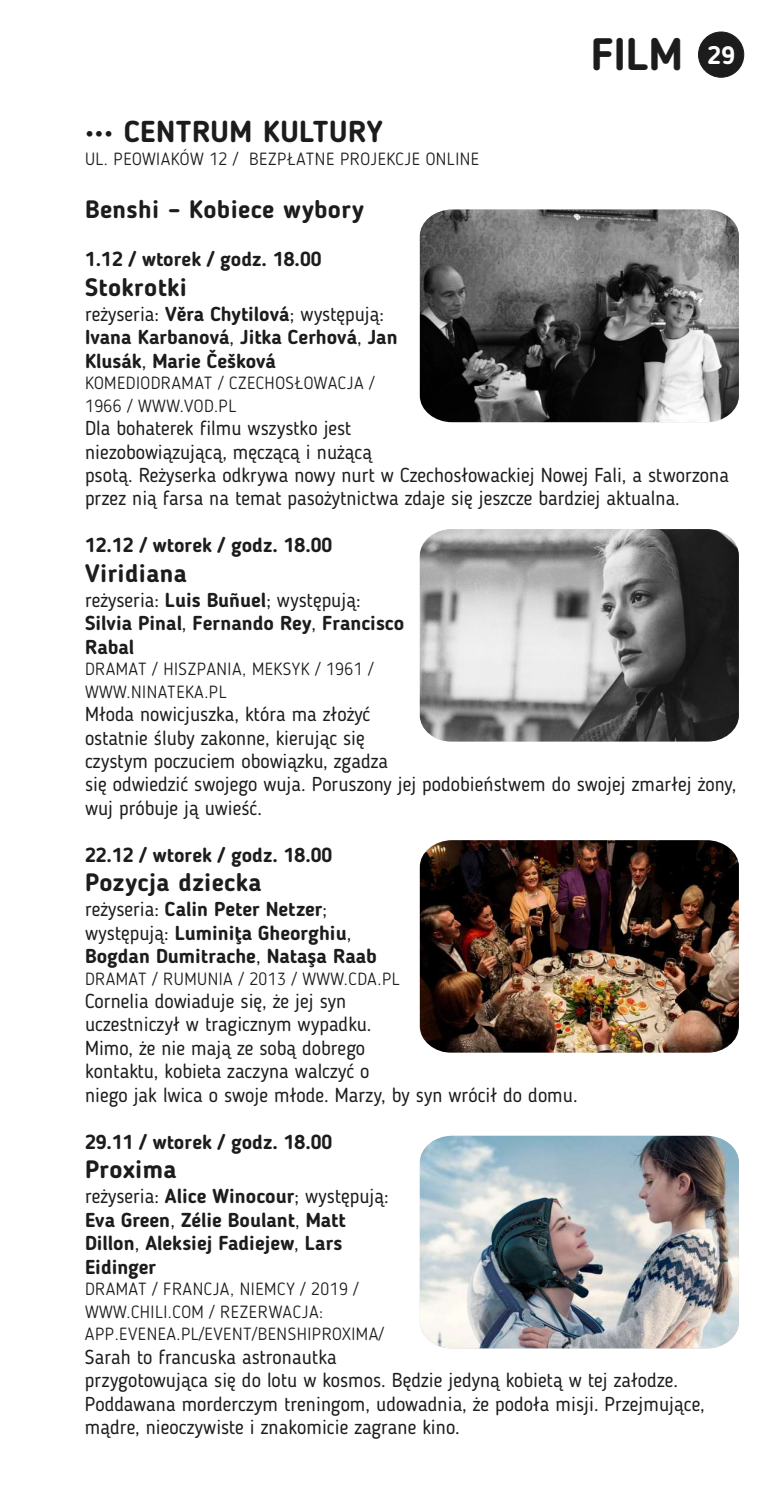
<style>
.page{position:relative;width:780px;height:1489px;background:#fff}
.page>*{position:absolute;margin:0;border:0;box-sizing:border-box;transform-origin:0 0}
.t1{font:700 45px "Blogger Sans";color:#1c1c1c}
.t2{font:700 30px "Blogger Sans";letter-spacing:.015em;color:#1c1c1c}
.t3{font:700 25px "Blogger Sans";letter-spacing:.015em;color:#1c1c1c}
.t4{font:20px/23.5px "Blogger Sans";color:#1c1c1c}
.t5{font:700 20px/23.5px "Blogger Sans";color:#1c1c1c}
.t6{font:300 17.5px/22.5px "Blogger Sans";letter-spacing:.03em;color:#1c1c1c}
.s1{font-weight:400}
</style>
<div class="page">
<div style="left:698px;top:32px;width:46px;height:45px;background:#1c1c1c;border:1px solid #1c1c1c;border-radius:50%"></div>
<img style="left:420px;top:209px;width:318px;height:213px">
<img style="left:420px;top:529px;width:318px;height:212px">
<img style="left:420px;top:840px;width:318px;height:212px">
<img style="left:420px;top:1135px;width:318px;height:213px">
<h1 class="t1" style="left:590px;top:36px;width:146px">FILM <sup>29</sup></h1>
<h2 class="t2" style="left:85px;top:119px;width:299px">••• CENTRUM KULTURY</h2>
<p class="t6" style="left:85px;top:149px;width:395px">UL. PEOWIAKÓW 12 / BEZPŁATNE PROJEKCJE ONLINE</p>
<p class="t3" style="left:85px;top:199px;width:280px">Benshi – Kobiece wybory</p>
<p class="t5" style="left:85px;top:249px;width:238px">1.12 / wtorek / godz. 18.00</p>
<p class="t3" style="left:85px;top:277px;width:103px">Stokrotki</p>
<p class="t5" style="left:85px;top:304px;width:314px"><span class="s1">reżyseria:</span> Věra Chytilová<span class="s1">; występują:<br></span>Ivana Karbanová<span class="s1">,</span> Jitka Cerhová<span class="s1">,</span> Jan<br>Klusák<span class="s1">,</span> Marie Češková</p>
<p class="t6" style="left:85px;top:373px;width:291px">KOMEDIODRAMAT / CZECHOSŁOWACJA /<br>1966 / WWW.VOD.PL</p>
<p class="t4" style="left:85px;top:418px;width:645px">Dla bohaterek filmu wszystko jest<br>niezobowiązującą, męczącą i nużącą<br>psotą. Reżyserka odkrywa nowy nurt w Czechosłowackiej Nowej Fali, a stworzona przez nią farsa na temat pasożytnictwa zdaje się jeszcze bardziej aktualna.</p>
<p class="t5" style="left:85px;top:535px;width:249px">12.12 / wtorek / godz. 18.00</p>
<p class="t3" style="left:85px;top:563px;width:103px">Viridiana</p>
<p class="t5" style="left:85px;top:590px;width:321px"><span class="s1">reżyseria:</span> Luis Buñuel<span class="s1">; występują:<br></span>Silvia Pinal<span class="s1">,</span> Fernando Rey<span class="s1">,</span> Francisco<br>Rabal</p>
<p class="t6" style="left:85px;top:659px;width:290px">DRAMAT / HISZPANIA, MEKSYK / 1961 /<br>WWW.NINATEKA.PL</p>
<p class="t4" style="left:85px;top:704px;width:653px">Młoda nowicjuszka, która ma złożyć<br>ostatnie śluby zakonne, kierując się<br>czystym poczuciem obowiązku, zgadza<br>się odwiedzić swojego wuja. Poruszony jej podobieństwem do swojej zmarłej żony, wuj próbuje ją uwieść.</p>
<p class="t5" style="left:85px;top:845px;width:249px">22.12 / wtorek / godz. 18.00</p>
<p class="t3" style="left:85px;top:872px;width:178px">Pozycja dziecka</p>
<p class="t5" style="left:85px;top:899px;width:293px"><span class="s1">reżyseria:</span> Calin Peter Netzer<span class="s1">; występują:</span> Luminiţa Gheorghiu<span class="s1">,<br></span>Bogdan Dumitrache<span class="s1">,</span> Nataşa Raab</p>
<p class="t6" style="left:85px;top:968px;width:316px">DRAMAT / RUMUNIA / 2013 / WWW.CDA.PL</p>
<p class="t4" style="left:85px;top:991px;width:494px">Cornelia dowiaduje się, że jej syn<br>uczestniczył w tragicznym wypadku.<br>Mimo, że nie mają ze sobą dobrego<br>kontaktu, kobieta zaczyna walczyć o<br>niego jak lwica o swoje młode. Marzy, by syn wrócił do domu.</p>
<p class="t5" style="left:85px;top:1131px;width:249px">29.11 / wtorek / godz. 18.00</p>
<p class="t3" style="left:85px;top:1159px;width:93px">Proxima</p>
<p class="t5" style="left:85px;top:1186px;width:305px"><span class="s1">reżyseria:</span> Alice Winocour<span class="s1">; występują:<br></span>Eva Green<span class="s1">,</span> Zélie Boulant<span class="s1">,</span> Matt<br>Dillon<span class="s1">,</span> Aleksiej Fadiejew<span class="s1">,</span> Lars<br>Eidinger</p>
<p class="t6" style="left:85px;top:1279px;width:300px">DRAMAT / FRANCJA, NIEMCY / 2019 /<br>WWW.CHILI.COM / REZERWACJA:<br>APP.EVENEA.PL/EVENT/BENSHIPROXIMA/</p>
<p class="t4" style="left:85px;top:1346px;width:621px">Sarah to francuska astronautka<br>przygotowująca się do lotu w kosmos. Będzie jedyną kobietą w tej załodze.<br>Poddawana morderczym treningom, udowadnia, że podoła misji. Przejmujące, mądre, nieoczywiste i znakomicie zagrane kino.</p>
</div>
